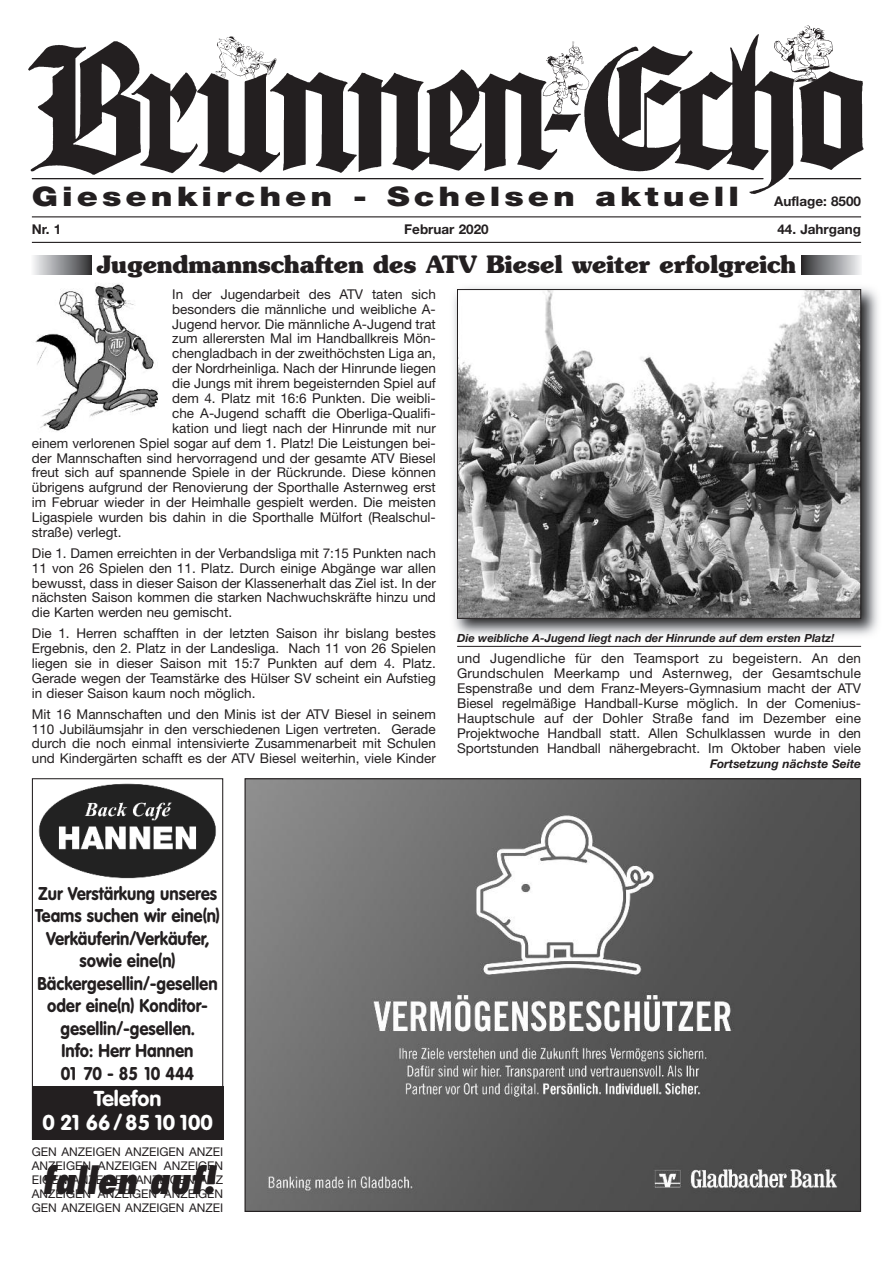
<style>
.page{position:relative;width:893px;height:1263px;background:#fff}
.page>*{position:absolute;margin:0;border:0;box-sizing:border-box;transform-origin:0 0}
.t1{font:italic 800 condensed 36px "Futura";color:#231f20}
.t2{font:900 27px "Helvetica Neue";letter-spacing:.12em;color:#231f20;scale:1.25 1}
.t3{font:700 24px "Souvenir";color:#231f20}
.t4{font:700 21px/24px "Volkswagen";color:#fff;text-align:center}
.t5{font:700 18px/22.5px "Volkswagen";color:#231f20;text-align:center;scale:.9 1}
.t6{font:13.5px/14.9px "Helvetica Neue";color:#231f20;text-align:justify}
.t7{font:700 13.5px "Helvetica Neue";color:#231f20}
.t8{font:12px/14px "Helvetica Neue";color:#231f20;text-align:justify}
.t9{font:italic 700 12px "Helvetica Neue";color:#231f20}
.t10{font:italic 700 11.25px "Helvetica Neue";color:#231f20}
</style>
<div class="page">
<img style="left:246px;top:780px;width:613px;height:430px">
<img style="left:28px;top:34px;width:836px;height:160px">
<hr style="left:32px;top:178px;width:731px;height:1px;background:#231f20">
<hr style="left:32px;top:216px;width:829px;height:1px;background:#231f20">
<hr style="left:32px;top:242px;width:829px;height:1px;background:#231f20">
<hr style="left:789px;top:178px;width:72px;height:1px;background:#231f20">
<div style="left:32px;top:1086px;width:191px;height:54px;background:#231f20"></div>
<div style="left:32px;top:778px;width:191px;height:362px;border:1px solid #231f20"></div>
<img style="left:38px;top:783px;width:178px;height:96px">
<img style="left:216px;top:36px;width:61px;height:42px">
<img style="left:542px;top:42px;width:47px;height:72px">
<img style="left:772px;top:25px;width:62px;height:58px">
<img style="left:454px;top:287px;width:424px;height:349px">
<img style="left:459px;top:291px;width:400px;height:326px">
<div style="left:457px;top:289px;width:404px;height:330px;border:1px solid #231f20"></div>
<hr style="left:457px;top:646px;width:404px;height:1px;background:#231f20">
<img style="left:33px;top:271px;width:125px;height:160px">
<div style="left:32px;top:255px;width:59px;height:19px;background:linear-gradient(to right,#f4f5f8,#363739)"></div>
<div style="left:801px;top:255px;width:60px;height:19px;background:linear-gradient(to right,#2f2f31,#eeeff2)"></div>
<h2 class="t2" style="left:32px;top:187px;width:567px">Giesenkirchen - Schelsen aktuell</h2>
<p class="t7" style="left:774px;top:197px;width:88px">Auflage: 8500</p>
<p class="t7" style="left:32px;top:224px;width:31px">Nr. 1</p>
<p class="t7" style="left:404px;top:224px;width:86px">Februar 2020</p>
<p class="t7" style="left:777px;top:224px;width:85px">44. Jahrgang</p>
<h3 class="t3" style="left:97px;top:255px;width:701px">Jugendmannschaften des ATV Biesel weiter erfolgreich</h3>
<p class="t6" style="left:172px;top:288px;width:265px">In der Jugendarbeit des ATV taten sich</p>
<p class="t6" style="left:172px;top:303px;width:265px">besonders die männliche und weibliche A-</p>
<p class="t6" style="left:172px;top:318px;width:265px">Jugend hervor. Die männliche A-Jugend trat</p>
<p class="t6" style="left:172px;top:333px;width:265px">zum allerersten Mal im Handballkreis Mön-</p>
<p class="t6" style="left:172px;top:347px;width:265px">chengladbach in der zweithöchsten Liga an,</p>
<p class="t6" style="left:172px;top:362px;width:265px">der Nordrheinliga. Nach der Hinrunde liegen</p>
<p class="t6" style="left:172px;top:377px;width:265px">die Jungs mit ihrem begeisternden Spiel auf</p>
<p class="t6" style="left:172px;top:392px;width:265px">dem 4. Platz mit 16:6 Punkten. Die weibli-</p>
<p class="t6" style="left:172px;top:407px;width:265px">che A-Jugend schafft die Oberliga-Qualifi-</p>
<p class="t6" style="left:172px;top:422px;width:265px">kation und liegt nach der Hinrunde mit nur</p>
<p class="t6" style="left:32px;top:437px;width:405px">einem verlorenen Spiel sogar auf dem 1. Platz! Die Leistungen bei-</p>
<p class="t6" style="left:32px;top:452px;width:405px">der Mannschaften sind hervorragend und der gesamte ATV Biesel</p>
<p class="t6" style="left:32px;top:466px;width:405px">freut sich auf spannende Spiele in der Rückrunde. Diese können</p>
<p class="t6" style="left:32px;top:481px;width:405px">übrigens aufgrund der Renovierung der Sporthalle Asternweg erst</p>
<p class="t6" style="left:32px;top:496px;width:405px">im Februar wieder in der Heimhalle gespielt werden. Die meisten</p>
<p class="t6" style="left:32px;top:511px;width:405px">Ligaspiele wurden bis dahin in die Sporthalle Mülfort (Realschul-</p>
<p class="t6" style="left:32px;top:526px;width:91px">straße) verlegt.</p>
<p class="t6" style="left:32px;top:547px;width:405px">Die 1. Damen erreichten in der Verbandsliga mit 7:15 Punkten nach 11 von 26 Spielen den 11. Platz. Durch einige Abgänge war allen bewusst, dass in dieser Saison der Klassenerhalt das Ziel ist. In der nächsten Saison kommen die starken Nachwuchskräfte hinzu und die Karten werden neu gemischt.</p>
<p class="t6" style="left:32px;top:627px;width:405px">Die 1. Herren schafften in der letzten Saison ihr bislang bestes Ergebnis, den 2. Platz in der Landesliga. Nach 11 von 26 Spielen liegen sie in dieser Saison mit 15:7 Punkten auf dem 4. Platz.<br>Gerade wegen der Teamstärke des Hülser SV scheint ein Aufstieg in dieser Saison kaum noch möglich.</p>
<p class="t6" style="left:32px;top:708px;width:405px">Mit 16 Mannschaften und den Minis ist der ATV Biesel in seinem 110 Jubiläumsjahr in den verschiedenen Ligen vertreten. Gerade durch die noch einmal intensivierte Zusammenarbeit mit Schulen und Kindergärten schafft es der ATV Biesel weiterhin, viele Kinder</p>
<p class="t10" style="left:457px;top:634px;width:379px">Die weibliche A-Jugend liegt nach der Hinrunde auf dem ersten Platz!</p>
<p class="t6" style="left:457px;top:652px;width:405px">und Jugendliche für den Teamsport zu begeistern. An den Grundschulen Meerkamp und Asternweg, der Gesamtschule Espenstraße und dem Franz-Meyers-Gymnasium macht der ATV Biesel regelmäßige Handball-Kurse möglich. In der Comenius-Hauptschule auf der Dohler Straße fand im Dezember eine Projektwoche Handball statt. Allen Schulklassen wurde in den Sportstunden Handball nähergebracht. Im Oktober haben viele</p>
<p class="t9" style="left:710px;top:759px;width:153px">Fortsetzung nächste Seite</p>
<h3 class="t5" style="left:35px;top:882px;width:207px">Zur Verstärkung unseres<br>Teams suchen wir eine(n)<br>Verkäuferin/Verkäufer, sowie eine(n)<br>Bäckergesellin/-gesellen oder eine(n) Konditor&shy;gesellin/-gesellen.<br>Info: Herr Hannen<br>01 70 - 85 10 444</h3>
<h3 class="t4" style="left:42px;top:1087px;width:172px">Telefon<br>0 2166/8510100</h3>
<p class="t8" style="left:32px;top:1146px;width:193px">GEN ANZEIGEN ANZEIGEN ANZEI ANZEIGEN ANZEIGEN ANZEIGEN EIGEN ANZEIGEN ANZEIGEN ANZ ANZEIGEN ANZEIGEN ANZEIGEN GEN ANZEIGEN ANZEIGEN ANZEI</p>
<h1 class="t1" style="left:41px;top:1166px;width:175px">fallen auf!</h1>
</div>
